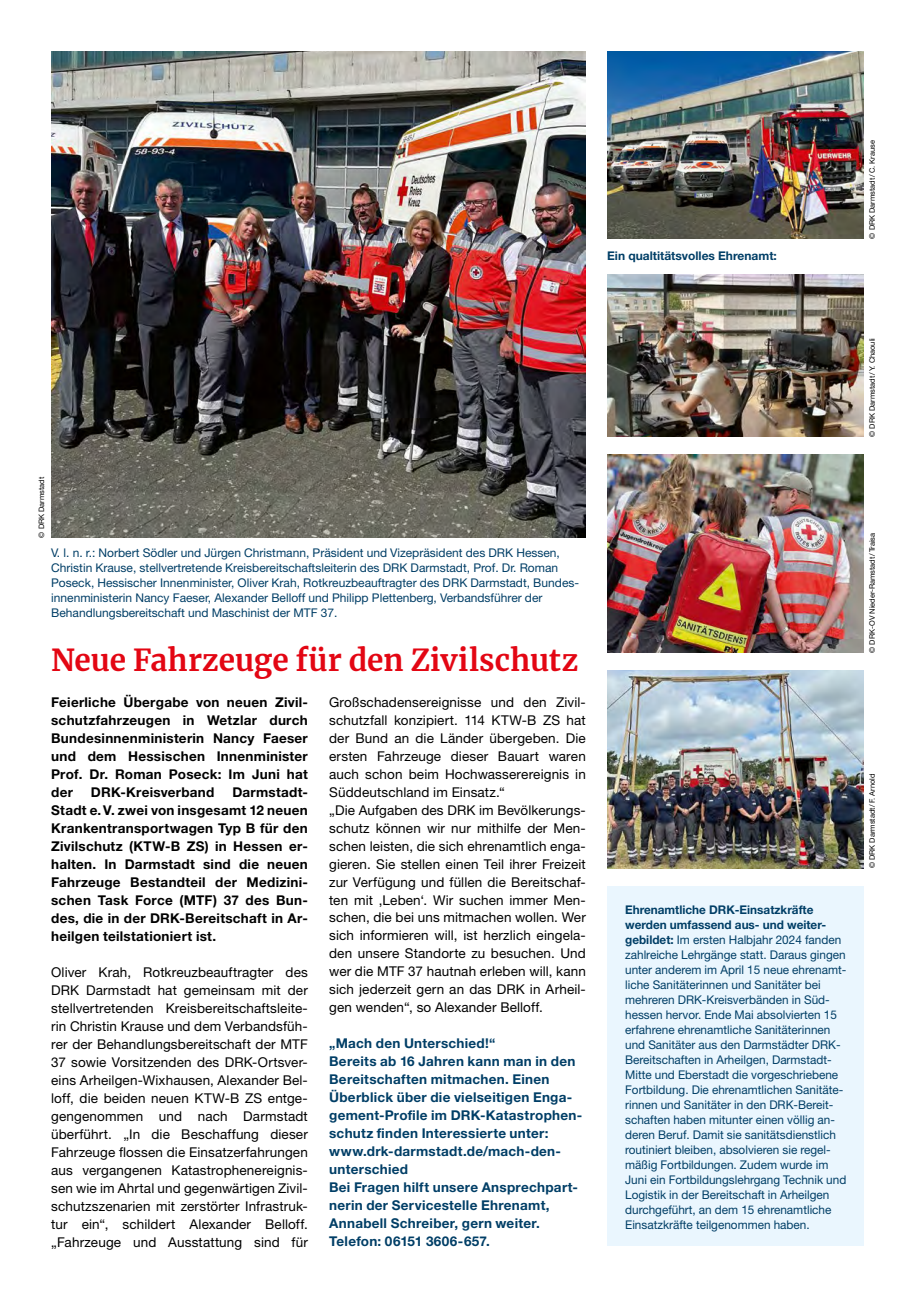
<style>
.page{position:relative;width:915px;height:1297px;background:#fff}
.page>*{position:absolute;margin:0;border:0;box-sizing:border-box;transform-origin:0 0}
.MGB_Headline{font:700 30px "Merriweather";color:#e30613}
.MGB_Copy{font:13.5px/18px "Helvetica Neue LT Pro";letter-spacing:.01em;color:#000;text-align:justify}
.MGB_Copy-2{font:700 13.5px/18px "Helvetica Neue LT Pro";letter-spacing:.02em;color:#000;text-align:justify}
.MGB_Info{font:700 13.5px/18px "Helvetica Neue LT Pro";letter-spacing:.02em;color:#003e66}
.MGB_BU{font:12px/15px "Helvetica Neue LT Pro";color:#003e66}
.MGB_BU-2{font:700 12px "Helvetica Neue LT Pro";color:#003e66}
.MGB_Fotocredits{font:7.5px "Helvetica Neue LT Pro";color:#000}
.s1{font-weight:700}
</style>
<div class="page">
<div style="left:607px;top:887px;width:256px;height:359px;background:#eaf6fe"></div>
<img style="left:51px;top:51px;width:534px;height:486px">
<img style="left:607px;top:51px;width:256px;height:188px">
<img style="left:607px;top:275px;width:256px;height:162px">
<img style="left:607px;top:455px;width:256px;height:198px">
<img style="left:607px;top:671px;width:256px;height:198px">
<p class="MGB_BU-2" style="left:607px;top:248px;width:171px">Ein qualtitätsvolles Ehrenamt:</p>
<p class="MGB_Fotocredits" style="left:867px;top:239px;width:100px;rotate:-90deg">© DRK Darmstadt/C. Krause</p>
<p class="MGB_Fotocredits" style="left:37px;top:537px;width:62px;rotate:-90deg">© DRK Darmstadt</p>
<p class="MGB_BU" style="left:51px;top:544px;width:529px">V. l. n. r.: Norbert Södler und Jürgen Christmann, Präsident und Vizepräsident des DRK Hessen, Christin Krause, stellvertretende Kreisbereitschaftsleiterin des DRK Darmstadt, Prof. Dr. Roman Poseck, Hessischer Innenminister, Oliver Krah, Rotkreuzbeauftragter des DRK Darmstadt, Bundes&shy;innenministerin Nancy Faeser, Alexander Belloff und Philipp Plettenberg, Verbandsführer der Behandlungsbereitschaft und Maschinist der MTF 37.</p>
<p class="MGB_Headline" style="left:51px;top:639px;width:528px">Neue Fahrzeuge für den Zivilschutz</p>
<p class="MGB_Copy-2" style="left:51px;top:692px;width:258px">Feierliche Übergabe von neuen Zivil&shy;schutzfahrzeugen in Wetzlar durch Bundesinnenministerin Nancy Faeser und dem Hessischen Innenminister Prof. Dr. Roman Poseck: Im Juni hat der</p>
<p class="MGB_Copy-2" style="left:51px;top:782px;width:258px;text-indent:181px">Darmstadt-Stadt e.V. zwei von insgesamt 12 neuen Krankentransportwagen Typ B für den Zivilschutz (KTW-B ZS) in Hessen er&shy;halten. In Darmstadt sind die neuen Fahrzeuge Bestandteil der Medizini&shy;schen Task Force (MTF) 37 des Bun&shy;des, die in der DRK-Bereitschaft in Ar&shy;heilgen teilstationiert ist.</p>
<p class="MGB_Copy" style="left:51px;top:962px;width:258px">Oliver Krah, Rotkreuzbeauftragter des DRK Darmstadt hat gemeinsam mit der stellvertretenden Kreisbereitschaftsleite&shy;rin Christin Krause und dem Verbandsfüh&shy;rer der Behandlungsbereitschaft der MTF 37 sowie Vorsitzenden des DRK-Ortsver&shy;eins Arheilgen-Wixhausen, Alexander Bel&shy;loff, die beiden neuen KTW-B ZS entge&shy;gengenommen und nach Darmstadt überführt. „In die Beschaffung dieser Fahrzeuge flossen die Einsatzerfahrungen aus vergangenen Katastrophenereignis&shy;sen wie im Ahrtal und gegenwärtigen Zivil&shy;schutzszenarien mit zerstörter Infrastruk&shy;tur ein“, schildert Alexander Belloff. „Fahrzeuge und Ausstattung sind für</p>
<p class="MGB_Copy-2" style="left:91px;top:782px;width:125px">DRK-Kreisverband</p>
<p class="MGB_Copy" style="left:329px;top:692px;width:258px">Großschadensereignisse und den Zivil&shy;schutzfall konzipiert. 114 KTW-B ZS hat der Bund an die Länder übergeben. Die ersten Fahrzeuge dieser Bauart waren auch schon beim Hochwasserereignis in Süddeutschland im Einsatz.“</p>
<p class="MGB_Copy" style="left:329px;top:800px;width:258px">„Die Aufgaben des DRK im Bevölkerungs&shy;schutz können wir nur mithilfe der Men&shy;schen leisten, die sich ehrenamtlich enga&shy;gieren. Sie stellen einen Teil ihrer Freizeit zur Verfügung und füllen die Bereitschaf&shy;ten mit ‚Leben‘. Wir suchen immer Men&shy;schen, die bei uns mitmachen wollen. Wer sich informieren will, ist herzlich eingela&shy;den unsere Standorte zu besuchen. Und wer die MTF 37 hautnah erleben will, kann sich jederzeit gern an das DRK in Arheil&shy;gen wenden“, so Alexander Belloff.</p>
<p class="MGB_Info" style="left:329px;top:1034px;width:168px">„Mach den Unterschied!“</p>
<p class="MGB_Info" style="left:329px;top:1052px;width:254px">Bereits ab 16 Jahren kann man in den Bereitschaften mitmachen. Einen Überblick über die vielseitigen Enga&shy;gement-Profile im DRK-Katastrophen&shy;schutz finden Interessierte unter:</p>
<p class="MGB_Info" style="left:329px;top:1142px;width:233px">www.drk-darmstadt.de/mach-den&shy;unterschied</p>
<p class="MGB_Info" style="left:329px;top:1178px;width:250px">Bei Fragen hilft unsere Ansprechpart&shy;nerin der Servicestelle Ehrenamt, Annabell Schreiber, gern weiter.<br>Telefon: 06151 3606-657.</p>
<p class="MGB_Fotocredits" style="left:867px;top:437px;width:100px;rotate:-90deg">© DRK Darmstadt/Y. Chaouli</p>
<p class="MGB_Fotocredits" style="left:867px;top:653px;width:121px;rotate:-90deg">© DRK-OV Nieder-Ramstadt/Traisa</p>
<p class="MGB_BU" style="left:625px;top:901px;width:223px"><span class="s1">Ehrenamtliche DRK-Einsatzkräfte werden umfassend aus- und weiter&shy;gebildet:</span> Im ersten Halbjahr 2024 fanden zahlreiche Lehrgänge statt. Daraus gingen unter anderem im April 15 neue ehrenamt&shy;liche Sanitäterinnen und Sanitäter bei mehreren DRK-Kreisverbänden in Süd&shy;hessen hervor. Ende Mai absolvierten 15 erfahrene ehrenamtliche Sanitäterinnen und Sanitäter aus den Darmstädter DRK-Bereitschaften in Arheilgen, Darmstadt-Mitte und Eberstadt die vorgeschriebene Fortbildung. Die ehrenamtlichen Sanitäte&shy;rinnen und Sanitäter in den DRK-Bereit&shy;schaften haben mitunter einen völlig an&shy;deren Beruf. Damit sie sanitätsdienstlich routiniert bleiben, absolvieren sie regel&shy;mäßig Fortbildungen. Zudem wurde im Juni ein Fortbildungslehrgang Technik und Logistik in der Bereitschaft in Arheilgen durchgeführt, an dem 15 ehrenamtliche Einsatzkräfte teilgenommen haben.</p>
<p class="MGB_Fotocredits" style="left:867px;top:868px;width:96px;rotate:-90deg">© DRK Darmstadt/F. Arnold</p>
</div>
